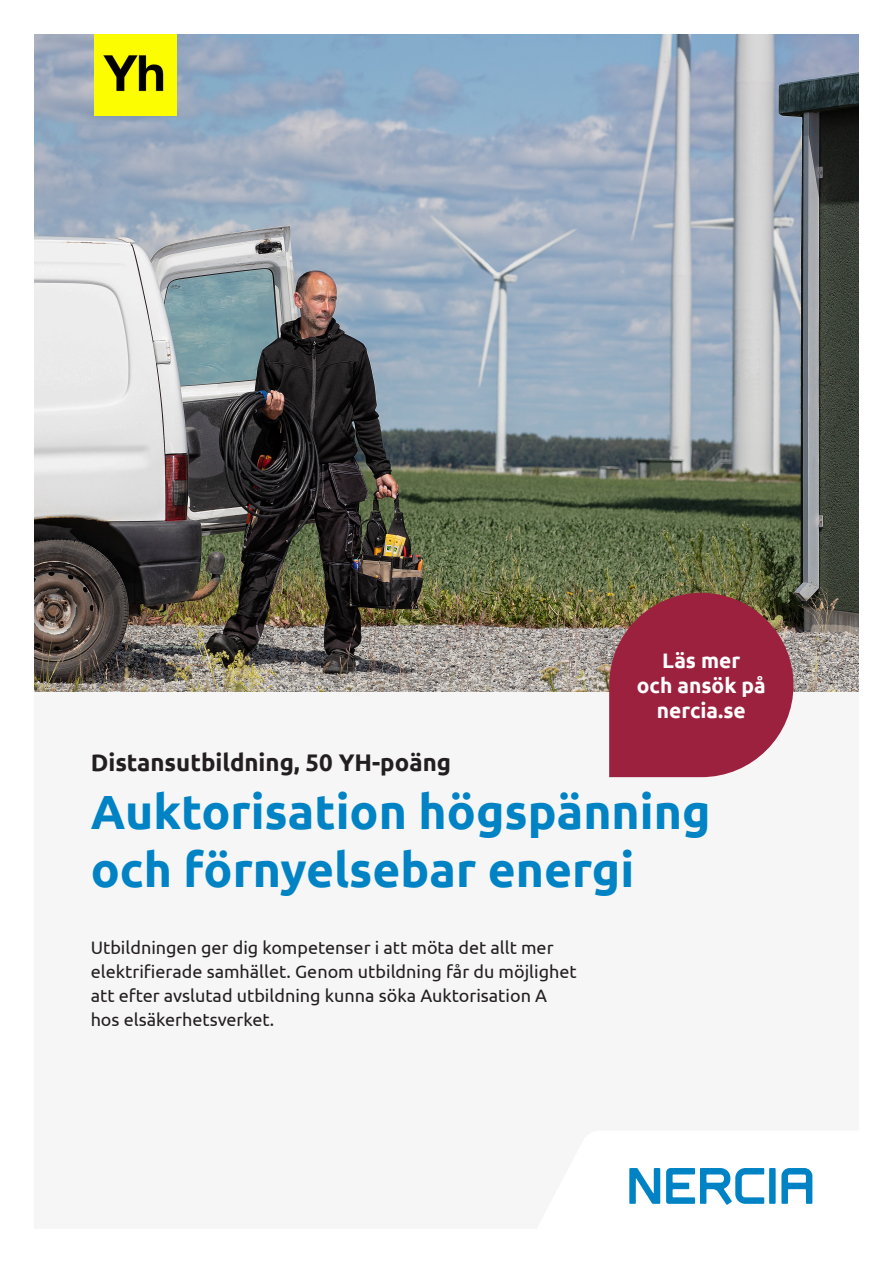
<style>
.page{position:relative;width:893px;height:1263px;background:#fff}
.page>*{position:absolute;margin:0;border:0;box-sizing:border-box;transform-origin:0 0}
.Rubrik{font:700 48px/57.6px "Ubuntu";color:#0083c4}
.Rubrik_2{font:700 24px "Ubuntu";color:#231f20}
.Pratbubbla{font:700 21px/25.2px "Ubuntu";color:#fff;text-align:center}
.Ingress{font:18px/24px "Ubuntu";color:#231f20}
</style>
<div class="page">
<div style="left:34px;top:691px;width:825px;height:514px;background:#f6f6f6"></div>
<img style="left:34px;top:34px;width:825px;height:657px">
<img style="left:94px;top:34px;width:82px;height:82px">
<svg style="left:609px;top:593px;width:184px;height:184px;background:#9c3448"></svg>
<p class="Pratbubbla" style="left:637px;top:647px;width:131px">Läs mer<br>och ansök på nercia.se</p>
<p class="Rubrik_2" style="left:91px;top:748px;width:362px">Distansutbildning, 50 YH-poäng</p>
<p class="Rubrik" style="left:91px;top:782px;width:621px">Auktorisation högspänning och förnyelsebar energi</p>
<p class="Ingress" style="left:91px;top:935px;width:487px">Utbildningen ger dig kompetenser i att möta det allt mer elektrifierade samhället. Genom utbildning får du möjlighet att efter avslutad utbildning kunna söka Auktorisation A hos elsäkerhetsverket.</p>
</div>
